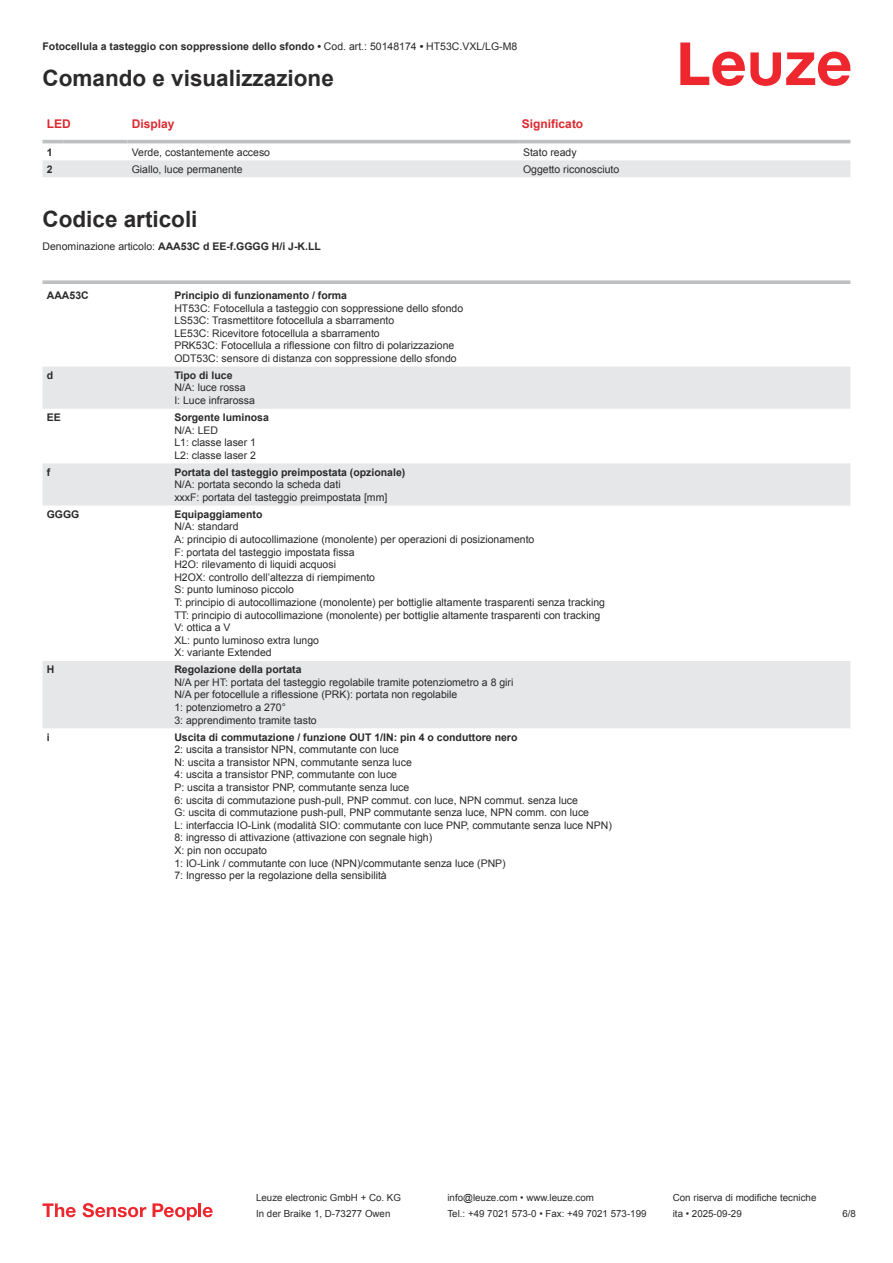
<style>
.page{position:relative;width:893px;height:1263px;background:#fff}
.page>*{position:absolute;margin:0;border:0;box-sizing:border-box;transform-origin:0 0}
.t1{font:700 22.5px "Arial";color:#2b292a}
.t2{font:700 12px "Arial";color:#db2a30}
.t3{font:10.5px/12.6px "Arial";color:#2b292a}
.t4{font:700 10.5px "Arial";color:#2b292a}
.t5{font:9.75px "Arial";color:#2b292a}
.s1{font-weight:400}
</style>
<div class="page">
<svg style="left:680px;top:43px;width:170px;height:43px"></svg>
<svg style="left:43px;top:143px;width:807px;height:34px"></svg>
<hr style="left:43px;top:140px;width:21px;height:3px;background:#bdbfc1">
<hr style="left:64px;top:140px;width:64px;height:3px;background:#bdbfc1">
<hr style="left:128px;top:140px;width:391px;height:3px;background:#bdbfc1">
<hr style="left:519px;top:140px;width:331px;height:3px;background:#bdbfc1">
<svg style="left:43px;top:367px;width:807px;height:361px"></svg>
<svg style="left:43px;top:280px;width:127px;height:4px"></svg>
<svg style="left:170px;top:280px;width:680px;height:4px;background:#c3c5c7"></svg>
<svg style="left:43px;top:1203px;width:33px;height:14px"></svg>
<svg style="left:83px;top:1203px;width:63px;height:14px"></svg>
<svg style="left:153px;top:1203px;width:44px;height:17px"></svg>
<hr style="left:198px;top:1203px;width:3px;height:14px;background:#ed272d">
<svg style="left:203px;top:1207px;width:10px;height:10px"></svg>
<p class="t4" style="left:43px;top:43px;width:476px">Fotocellula a tasteggio con soppressione dello sfondo • <span class="s1">Cod. art.: 50148174</span> • <span class="s1">HT53C.VXL/LG-M8</span></p>
<h1 class="t1" style="left:43px;top:70px;width:293px">Comando e visualizzazione</h1>
<p class="t2" style="left:47px;top:119px;width:25px">LED</p>
<p class="t2" style="left:132px;top:119px;width:44px">Display</p>
<p class="t2" style="left:522px;top:119px;width:63px">Significato</p>
<p class="t4" style="left:47px;top:148px;width:7px">1</p>
<p class="t3" style="left:132px;top:147px;width:140px">Verde, costantemente acceso</p>
<p class="t3" style="left:523px;top:147px;width:55px">Stato ready</p>
<p class="t4" style="left:47px;top:165px;width:7px">2</p>
<p class="t3" style="left:132px;top:163px;width:112px">Giallo, luce permanente</p>
<p class="t3" style="left:523px;top:163px;width:98px">Oggetto riconosciuto</p>
<h1 class="t1" style="left:43px;top:211px;width:157px">Codice articoli</h1>
<p class="t4" style="left:43px;top:243px;width:280px"><span class="s1">Denominazione articolo:</span> AAA53C d EE-f.GGGG H/i J-K.LL</p>
<p class="t4" style="left:47px;top:291px;width:43px">AAA53C</p>
<p class="t4" style="left:174px;top:291px;width:174px">Principio di funzionamento / forma</p>
<p class="t3" style="left:174px;top:302px;width:290px">HT53C: Fotocellula a tasteggio con soppressione dello sfondo LS53C: Trasmettitore fotocellula a sbarramento<br>LE53C: Ricevitore fotocellula a sbarramento<br>PRK53C: Fotocellula a riflessione con filtro di polarizzazione ODT53C: sensore di distanza con soppressione dello sfondo</p>
<p class="t4" style="left:47px;top:371px;width:8px">d</p>
<p class="t4" style="left:174px;top:371px;width:60px">Tipo di luce</p>
<p class="t3" style="left:174px;top:382px;width:82px">N/A: luce rossa<br>I: Luce infrarossa</p>
<p class="t4" style="left:47px;top:413px;width:16px">EE</p>
<p class="t4" style="left:174px;top:413px;width:96px">Sorgente luminosa</p>
<p class="t3" style="left:174px;top:424px;width:83px">N/A: LED<br>L1: classe laser 1<br>L2: classe laser 2</p>
<p class="t4" style="left:47px;top:468px;width:5px">f</p>
<p class="t4" style="left:174px;top:468px;width:233px">Portata del tasteggio preimpostata (opzionale)</p>
<p class="t3" style="left:174px;top:479px;width:215px">N/A: portata secondo la scheda dati<br>xxxF: portata del tasteggio preimpostata [mm]</p>
<p class="t4" style="left:47px;top:510px;width:34px">GGGG</p>
<p class="t4" style="left:174px;top:510px;width:90px">Equipaggiamento</p>
<p class="t3" style="left:174px;top:521px;width:432px">N/A: standard<br>A: principio di autocollimazione (monolente) per operazioni di posizionamento<br>F: portata del tasteggio impostata fissa<br>H2O: rilevamento di liquidi acquosi<br>H2OX: controllo dell’altezza di riempimento<br>S: punto luminoso piccolo<br>T: principio di autocollimazione (monolente) per bottiglie altamente trasparenti senza tracking TT: principio di autocollimazione (monolente) per bottiglie altamente trasparenti con tracking V: ottica a V<br>XL: punto luminoso extra lungo<br>X: variante Extended</p>
<p class="t4" style="left:47px;top:665px;width:9px">H</p>
<p class="t4" style="left:174px;top:665px;width:129px">Regolazione della portata</p>
<p class="t3" style="left:174px;top:677px;width:341px">N/A per HT: portata del tasteggio regolabile tramite potenziometro a 8 giri N/A per fotocellule a riflessione (PRK): portata non regolabile<br>1: potenziometro a 270°<br>3: apprendimento tramite tasto</p>
<p class="t4" style="left:47px;top:733px;width:4px">i</p>
<p class="t4" style="left:174px;top:733px;width:345px">Uscita di commutazione / funzione OUT 1/IN: pin 4 o conduttore nero</p>
<p class="t3" style="left:174px;top:744px;width:439px">2: uscita a transistor NPN, commutante con luce<br>N: uscita a transistor NPN, commutante senza luce<br>4: uscita a transistor PNP, commutante con luce<br>P: uscita a transistor PNP, commutante senza luce<br>6: uscita di commutazione push-pull, PNP commut. con luce, NPN commut. senza luce<br>G: uscita di commutazione push-pull, PNP commutante senza luce, NPN comm. con luce<br>L: interfaccia IO-Link (modalità SIO: commutante con luce PNP, commutante senza luce NPN)<br>8: ingresso di attivazione (attivazione con segnale high)<br>X: pin non occupato<br>1: IO-Link / commutante con luce (NPN)/commutante senza luce (PNP)<br>7: Ingresso per la regolazione della sensibilità</p>
<p class="t5" style="left:256px;top:1194px;width:146px">Leuze electronic GmbH + Co. KG</p>
<p class="t5" style="left:447px;top:1194px;width:148px">info@leuze.com • www.leuze.com</p>
<p class="t5" style="left:673px;top:1194px;width:145px">Con riserva di modifiche tecniche</p>
<p class="t5" style="left:256px;top:1210px;width:136px">In der Braike 1, D-73277 Owen</p>
<p class="t5" style="left:447px;top:1210px;width:201px">Tel.: +49 7021 573-0 • Fax: +49 7021 573-199</p>
<p class="t5" style="left:673px;top:1210px;width:70px">ita • 2025-09-29</p>
<p class="t5" style="left:842px;top:1210px;width:15px">6 /8</p>
</div>
